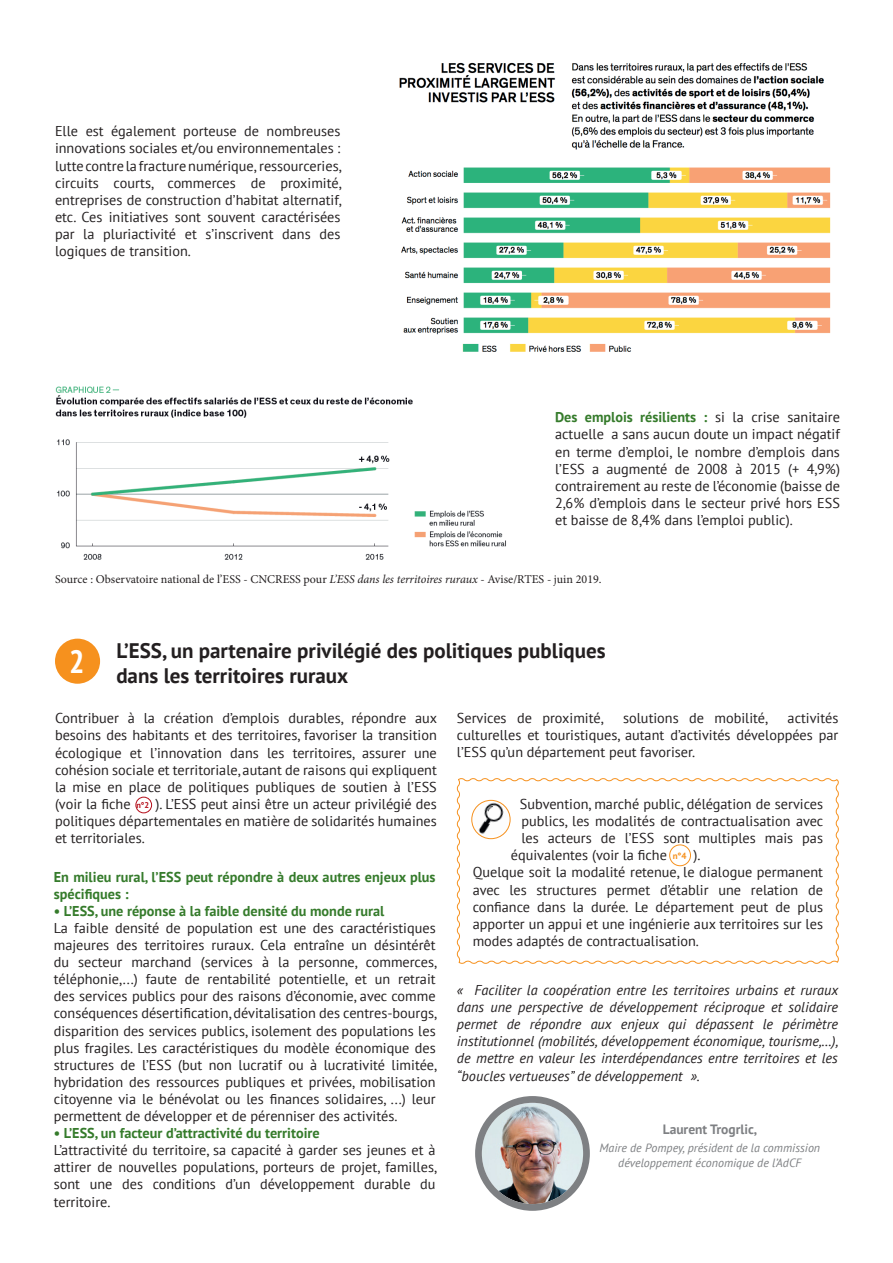
<style>
.page{position:relative;width:893px;height:1263px;background:#fff}
.page>*{position:absolute;margin:0;border:0;box-sizing:border-box;transform-origin:0 0}
.t1{font:700 condensed 32.1px "PT Sans";color:#fff}
.t2{font:700 21px/25.2px "PT Sans";color:#231f20}
.t3{font:14.25px/17.1px "PT Sans";color:#231f20;text-align:justify}
.t4{font:italic 14.25px/17.1px "PT Sans";color:#231f20;text-align:justify}
.t5{font:700 14.25px/17.1px "PT Sans";color:#357b2b}
.t6{font:700 13.5px "PT Sans";color:#7e8083}
.t7{font:12px "Minion Pro";color:#231f20}
.t8{font:italic 12px/14.4px "PT Sans";color:#7e8083;text-align:center}
.t9{font:700 9px "PT Sans";color:#f6911e}
.t10{font:700 8.25px "PT Sans";color:#b50e1a}
.s1{font-weight:700;color:#357b2b}
.s2{font-style:italic}
</style>
<div class="page">
<img style="left:55px;top:386px;width:451px;height:174px">
<img style="left:399px;top:62px;width:432px;height:290px">
<div style="left:55px;top:639px;width:45px;height:45px;background:#f6911e;border-radius:50%"></div>
<div style="left:136px;top:797px;width:16px;height:16px;border:1px solid #b50e1a;border-radius:50%"></div>
<svg style="left:456px;top:778px;width:383px;height:186px"></svg>
<img style="left:472px;top:800px;width:38px;height:38px">
<div style="left:471px;top:800px;width:39px;height:39px;border:1px solid #f6911e;border-radius:50%"></div>
<img style="left:482px;top:1103px;width:101px;height:101px;border-radius:51px">
<div style="left:475px;top:1096px;width:115px;height:115px;border:7px solid #7e8083;border-radius:50%"></div>
<div style="left:669px;top:845px;width:22px;height:21px;border:1px solid #f6911e;border-radius:50%"></div>
<p class="t3" style="left:55px;top:122px;width:288px">Elle est également porteuse de nombreuses innovations sociales et/ou environnementales : lutte contre la fracture numérique, ressourceries, circuits courts, commerces de proximité, entreprises de construction d’habitat alternatif, etc. Ces initiatives sont souvent caractérisées par la pluriactivité et s’inscrivent dans des logiques de transition.</p>
<p class="t3" style="left:555px;top:408px;width:286px"><span class="s1">Des emplois résilients :</span> si la crise sanitaire actuelle a sans aucun doute un impact négatif en terme d’emploi, le nombre d’emplois dans l’ESS a augmenté de 2008 à 2015 (+ 4,9%) contrairement au reste de l’économie (baisse de 2,6% d’emplois dans le secteur privé hors ESS et baisse de 8,4% dans l’emploi public).</p>
<p class="t7" style="left:55px;top:571px;width:548px">Source : Observatoire national de l’ESS - CNCRESS pour <span class="s2">L’ESS dans les territoires ruraux</span> - Avise/RTES - juin 2019.</p>
<h1 class="t1" style="left:69px;top:641px;width:17px">2</h1>
<h2 class="t2" style="left:116px;top:638px;width:491px">L’ESS, un partenaire privilégié des politiques publiques dans les territoires ruraux</h2>
<p class="t3" style="left:457px;top:709px;width:148px">Services de proximité,</p>
<p class="t3" style="left:623px;top:709px;width:146px">solutions de mobilité,</p>
<p class="t3" style="left:457px;top:709px;width:383px;text-indent:331px">activités culturelles et touristiques, autant d’activités développées par l’ESS qu’un département peut favoriser.</p>
<p class="t3" style="left:55px;top:709px;width:384px">Contribuer à la création d’emplois durables, répondre aux besoins des habitants et des territoires, favoriser la transition écologique et l’innovation dans les territoires, assurer une cohésion sociale et territoriale, autant de raisons qui expliquent la mise en place de politiques publiques de soutien à l’ESS (voir la fiche</p>
<p class="t3" style="left:55px;top:795px;width:383px;text-indent:100px">). L’ESS peut ainsi être un acteur privilégié des politiques départementales en matière de solidarités humaines et territoriales.</p>
<p class="t5" style="left:54px;top:868px;width:383px">En milieu rural, l’ESS peut répondre à deux autres enjeux plus spécifiques :</p>
<p class="t5" style="left:54px;top:902px;width:332px">• L’ESS, une réponse à la faible densité du monde rural</p>
<p class="t3" style="left:54px;top:919px;width:384px">La faible densité de population est une des caractéristiques majeures des territoires ruraux. Cela entraîne un désintérêt du secteur marchand (services à la personne, commerces, téléphonie,...) faute de rentabilité potentielle, et un retrait des services publics pour des raisons d’économie, avec comme conséquences désertification, dévitalisation des centres-bourgs, disparition des services publics, isolement des populations les plus fragiles. Les caractéristiques du modèle économique des structures de l’ESS (but non lucratif ou à lucrativité limitée, hybridation des ressources publiques et privées, mobilisation citoyenne via le bénévolat ou les finances solidaires, ...) leur permettent de développer et de pérenniser des activités.</p>
<p class="t5" style="left:54px;top:1124px;width:267px">• L’ESS, un facteur d’attractivité du territoire</p>
<p class="t3" style="left:54px;top:1141px;width:384px">L’attractivité du territoire, sa capacité à garder ses jeunes et à attirer de nouvelles populations, porteurs de projet, familles, sont une des conditions d’un développement durable du territoire.</p>
<p class="t10" style="left:136px;top:800px;width:14px">n°2</p>
<p class="t3" style="left:520px;top:795px;width:305px">Subvention, marché public, délégation de services</p>
<p class="t3" style="left:521px;top:812px;width:303px">publics, les modalités de contractualisation avec</p>
<p class="t3" style="left:521px;top:829px;width:303px">les acteurs de l’ESS sont multiples mais pas</p>
<p class="t3" style="left:511px;top:846px;width:158px">équivalentes (voir la fiche</p>
<p class="t3" style="left:473px;top:846px;width:352px;text-align:left;text-indent:221px">).<br>Quelque soit la modalité retenue, le dialogue permanent avec les structures permet d’établir une relation de confiance dans la durée. Le département peut de plus apporter un appui et une ingénierie aux territoires sur les modes adaptés de contractualisation.</p>
<p class="t4" style="left:457px;top:981px;width:383px">« Faciliter la coopération entre les territoires urbains et ruraux dans une perspective de développement réciproque et solidaire permet de répondre aux enjeux qui dépassent le périmètre institutionnel (mobilités, développement économique, tourisme,…), de mettre en valeur les interdépendances entre territoires et les “boucles vertueuses” de développement ».</p>
<p class="t9" style="left:673px;top:849px;width:15px">n°4</p>
<p class="t6" style="left:663px;top:1120px;width:96px">Laurent Trogrlic,</p>
<p class="t8" style="left:599px;top:1141px;width:222px">Maire de Pompey, président de la commission développement économique de l’AdCF</p>
</div>
